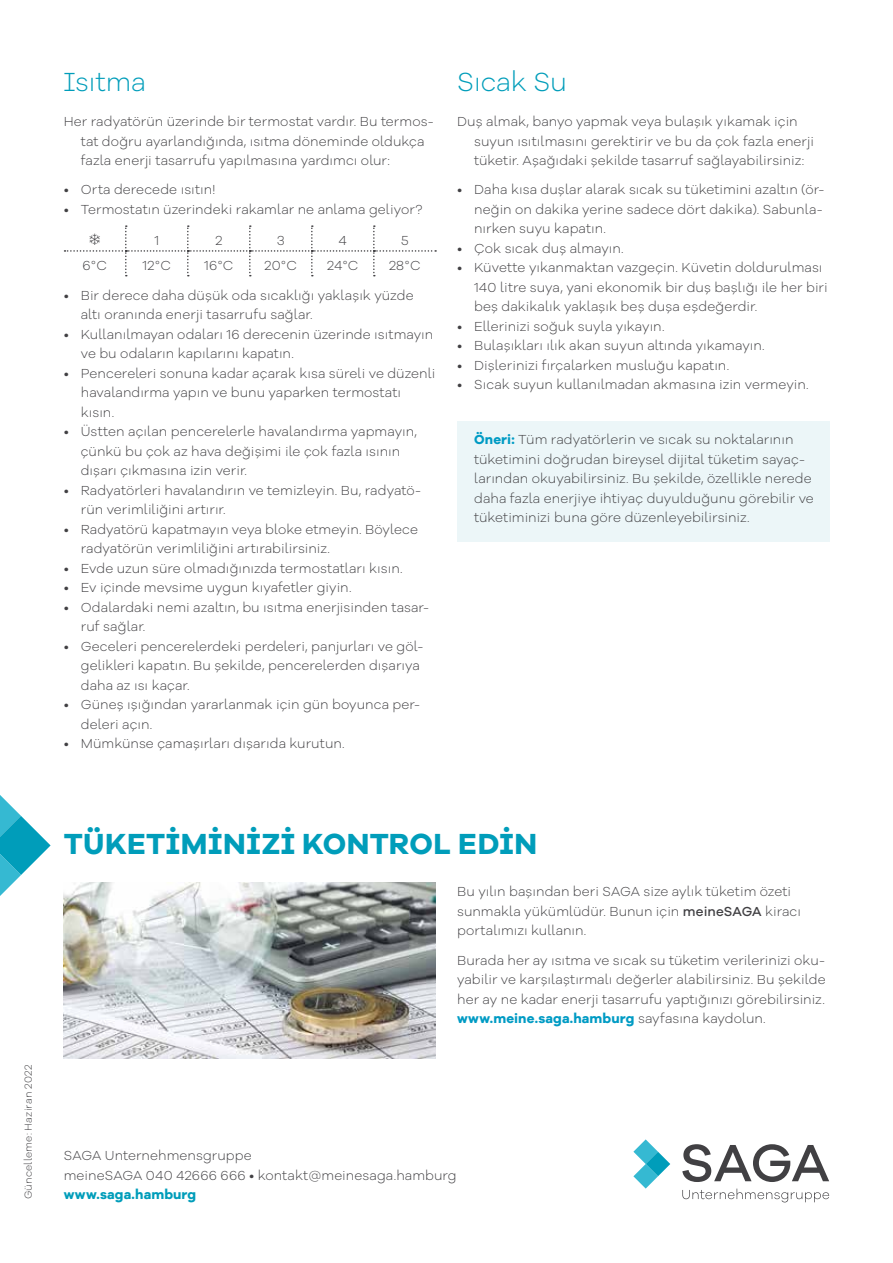
<style>
.page{position:relative;width:893px;height:1263px;background:#fff}
.page>*{position:absolute;margin:0;border:0;box-sizing:border-box;transform-origin:0 0}
.t1{font:700 30px "Galano Grotesque Alt";letter-spacing:.02em;color:#009dba}
.t2{font:300 27px "Galano Grotesque Alt";letter-spacing:-.005em;color:#009dba}
.t3{font:300 13.5px/19.5px "Galano Grotesque Alt";letter-spacing:.005em;color:#414043}
.t4{font:700 13.5px "Galano Grotesque Alt";letter-spacing:.01em;color:#009dba}
.t5{font:300 10.5px "Galano Grotesque Alt";letter-spacing:.015em;color:#414043}
.s1{font-weight:700;color:#009bc4}
.s2{font-weight:500}
</style>
<div class="page">
<svg style="left:633px;top:1139px;width:37px;height:49px"></svg>
<svg style="left:682px;top:1144px;width:147px;height:38px"></svg>
<svg style="left:682px;top:1188px;width:147px;height:14px"></svg>
<div style="left:457px;top:421px;width:372px;height:121px;background:#ecf6f8"></div>
<img style="left:64px;top:883px;width:372px;height:175px">
<svg style="left:0;top:795px;width:51px;height:101px"></svg>
<svg style="left:65px;top:225px;width:371px;height:51px"></svg>
<p class="t5" style="left:21px;top:1199px;width:136px;rotate:-90deg">Güncelleme: Haziran 2022</p>
<h2 class="t2" style="left:64px;top:64px;width:83px">Isıtma</h2>
<h2 class="t2" style="left:457px;top:64px;width:111px">Sıcak Su</h2>
<p class="t3" style="left:81px;top:111px;width:354px;text-indent:-17px">Her radyatörün üzerinde bir termostat vardır. Bu termos&shy;tat doğru ayarlandığında, ısıtma döneminde oldukça fazla enerji tasarrufu yapılmasına yardımcı olur:</p>
<p class="t3" style="left:64px;top:180px;width:153px">• Orta derecede ısıtın!</p>
<p class="t3" style="left:64px;top:199px;width:360px">• Termostatın üzerindeki rakamlar ne anlama geliyor?</p>
<p class="t3" style="left:154px;top:230px;width:6px">1</p>
<p class="t3" style="left:215px;top:230px;width:8px">2</p>
<p class="t3" style="left:277px;top:230px;width:10px">3</p>
<p class="t3" style="left:339px;top:230px;width:10px">4</p>
<p class="t3" style="left:401px;top:230px;width:9px">5</p>
<p class="t3" style="left:83px;top:256px;width:26px">6°C</p>
<p class="t3" style="left:143px;top:256px;width:30px">12°C</p>
<p class="t3" style="left:204px;top:256px;width:31px">16°C</p>
<p class="t3" style="left:265px;top:256px;width:34px">20°C</p>
<p class="t3" style="left:327px;top:256px;width:33px">24°C</p>
<p class="t3" style="left:389px;top:256px;width:33px">28°C</p>
<p class="t3" style="left:81px;top:285px;width:334px;text-indent:-17px">• Bir derece daha düşük oda sıcaklığı yaklaşık yüzde altı oranında enerji tasarrufu sağlar.</p>
<p class="t3" style="left:81px;top:324px;width:354px;text-indent:-17px">• Kullanılmayan odaları 16 derecenin üzerinde ısıtmayın ve bu odaların kapılarını kapatın.</p>
<p class="t3" style="left:81px;top:363px;width:356px;text-indent:-17px">• Pencereleri sonuna kadar açarak kısa süreli ve düzenli havalandırma yapın ve bunu yaparken termostatı kısın.</p>
<p class="t3" style="left:81px;top:421px;width:338px;text-indent:-17px">• Üstten açılan pencerelerle havalandırma yapmayın, çünkü bu çok az hava değişimi ile çok fazla ısının dışarı çıkmasına izin verir.</p>
<p class="t3" style="left:81px;top:480px;width:342px;text-indent:-17px">• Radyatörleri havalandırın ve temizleyin. Bu, radyatö&shy;rün verimliliğini artırır.</p>
<p class="t3" style="left:81px;top:519px;width:339px;text-indent:-17px">• Radyatörü kapatmayın veya bloke etmeyin. Böylece radyatörün verimliliğini artırabilirsiniz.</p>
<p class="t3" style="left:64px;top:558px;width:340px">• Evde uzun süre olmadığınızda termostatları kısın.</p>
<p class="t3" style="left:64px;top:577px;width:289px">• Ev içinde mevsime uygun kıyafetler giyin.</p>
<p class="t3" style="left:81px;top:597px;width:350px;text-indent:-17px">• Odalardaki nemi azaltın, bu ısıtma enerjisinden tasar&shy;ruf sağlar.</p>
<p class="t3" style="left:81px;top:636px;width:344px;text-indent:-17px">• Geceleri pencerelerdeki perdeleri, panjurları ve göl&shy;gelikleri kapatın. Bu şekilde, pencerelerden dışarıya daha az ısı kaçar.</p>
<p class="t3" style="left:81px;top:694px;width:341px;text-indent:-17px">• Güneş ışığından yararlanmak için gün boyunca per&shy;deleri açın.</p>
<p class="t3" style="left:64px;top:733px;width:282px">• Mümkünse çamaşırları dışarıda kurutun.</p>
<p class="t3" style="left:474px;top:111px;width:342px;text-indent:-17px">Duş almak, banyo yapmak veya bulaşık yıkamak için suyun ısıtılmasını gerektirir ve bu da çok fazla enerji tüketir. Aşağıdaki şekilde tasarruf sağlayabilirsiniz:</p>
<p class="t3" style="left:474px;top:180px;width:352px;text-indent:-17px">• Daha kısa duşlar alarak sıcak su tüketimini azaltın (ör&shy;neğin on dakika yerine sadece dört dakika). Sabunla&shy;nırken suyu kapatın.</p>
<p class="t3" style="left:457px;top:238px;width:168px">• Çok sıcak duş almayın.</p>
<p class="t3" style="left:474px;top:258px;width:355px;text-indent:-17px">• Küvette yıkanmaktan vazgeçin. Küvetin doldurulması<br>140 litre suya, yani ekonomik bir duş başlığı ile her biri beş dakikalık yaklaşık beş duşa eşdeğerdir.</p>
<p class="t3" style="left:457px;top:316px;width:209px">• Ellerinizi soğuk suyla yıkayın.</p>
<p class="t3" style="left:457px;top:336px;width:309px">• Bulaşıkları ılık akan suyun altında yıkamayın.</p>
<p class="t3" style="left:457px;top:355px;width:274px">• Dişlerinizi fırçalarken musluğu kapatın.</p>
<p class="t3" style="left:457px;top:374px;width:353px">• Sıcak suyun kullanılmadan akmasına izin vermeyin.</p>
<p class="t3" style="left:474px;top:429px;width:341px"><span class="s1">Öneri:</span> Tüm radyatörlerin ve sıcak su noktalarının tüketimini doğrudan bireysel dijital tüketim sayaç&shy;larından okuyabilirsiniz. Bu şekilde, özellikle nerede daha fazla enerjiye ihtiyaç duyulduğunu görebilir ve tüketiminizi buna göre düzenleyebilirsiniz.</p>
<h1 class="t1" style="left:64px;top:825px;width:475px">TÜKETİMİNİZİ KONTROL EDİN</h1>
<p class="t3" style="left:457px;top:882px;width:345px">Bu yılın başından beri SAGA size aylık tüketim özeti sunmakla yükümlüdür. Bunun için <span class="s2">meineSAGA</span> kiracı portalımızı kullanın.</p>
<p class="t3" style="left:457px;top:950px;width:370px;text-align:justify">Burada her ay ısıtma ve sıcak su tüketim verilerinizi oku&shy;yabilir ve karşılaştırmalı değerler alabilirsiniz. Bu şekilde her ay ne kadar enerji tasarrufu yaptığınızı görebilirsiniz. <span class="s1">www.meine.saga.hamburg</span> sayfasına kaydolun.</p>
<p class="t3" style="left:64px;top:1145px;width:394px">SAGA Unternehmensgruppe<br>meineSAGA 040 42666 666 • kontakt@meinesaga.hamburg</p>
<p class="t4" style="left:64px;top:1186px;width:134px">www.saga.hamburg</p>
</div>
